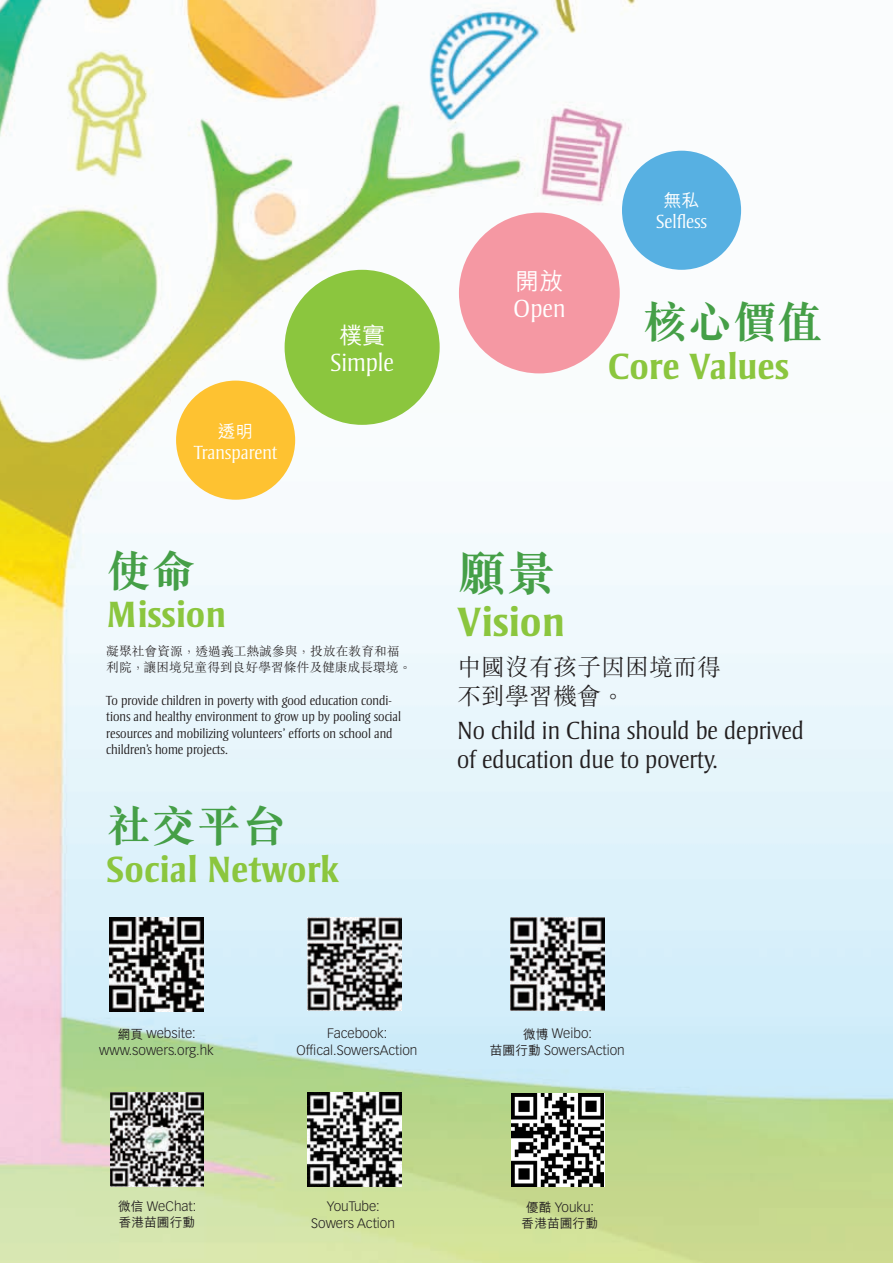
<style>
.page{position:relative;width:893px;height:1263px;background:#fff}
.page>*{position:absolute;margin:0;border:0;box-sizing:border-box;transform-origin:0 0}
.t1{font:700 49.5px "M Sung HK";color:#459f47}
.t2{font:700 45px "M Sung HK";color:#459f47}
.t3{font:700 42px "Strayhorn MT Std";color:#8bc63e}
.t4{font:700 37.5px "Strayhorn MT Std";color:#8bc63e}
.t5{font:300 25.5px/28.5px "Strayhorn MT Std";color:#231f20}
.t6{font:300 25.5px "Strayhorn MT Std";color:#fff}
.t7{font:300 24px/28.5px "M Sung HK";color:#231f20}
.t8{font:500 24px "M Hei HK";color:#fff}
.t9{font:500 23.1px "M Hei HK";color:#fff}
.t10{font:300 19.5px "Strayhorn MT Std";color:#fff}
.t11{font:500 17.7px "M Hei HK";color:#fff}
.t12{font:300 13.5px/16.5px "Strayhorn MT Std";color:#231f20}
.t13{font:300 13.5px/16.5px "Vectora LT Std";color:#231f20;text-align:center}
.t14{font:300 12.75px/16.5px "M Sung HK";color:#231f20}
.t15{font:500 12.75px "M Hei HK";color:#231f20}
.s1{font-family:"M Hei HK";font-weight:500;font-size:12.75px}
</style>
<div class="page">
<img style="left:0;top:0;width:893px;height:1263px">
<div style="left:622px;top:151px;width:119px;height:119px;background:#57b0e2;border-radius:50%"></div>
<div style="left:285px;top:270px;width:155px;height:155px;background:#8bc63e;border-radius:50%"></div>
<div style="left:176px;top:381px;width:119px;height:119px;background:#fec231;border-radius:50%"></div>
<div style="left:459px;top:213px;width:161px;height:160px;background:#f598a3;border-radius:50%"></div>
<img style="left:110px;top:917px;width:93px;height:94px">
<img style="left:308px;top:1093px;width:93px;height:93px">
<img style="left:511px;top:1093px;width:93px;height:93px">
<img style="left:308px;top:917px;width:93px;height:94px">
<img style="left:511px;top:917px;width:93px;height:94px">
<img style="left:110px;top:1093px;width:94px;height:93px">
<h3 class="t11" style="left:218px;top:419px;width:37px">透明</h3>
<h3 class="t10" style="left:194px;top:441px;width:85px">Transparent</h3>
<h3 class="t9" style="left:339px;top:319px;width:48px">樸實</h3>
<h3 class="t6" style="left:330px;top:348px;width:65px">Simple</h3>
<h2 class="t2" style="left:106px;top:549px;width:91px">使命</h2>
<h3 class="t4" style="left:106px;top:593px;width:121px">Mission</h3>
<p class="t14" style="left:106px;top:642px;width:307px">凝聚社會資源，透過義工熱誠參與，投放在教育和福利院，讓困境兒童得到良好學習條件及健康成長環境。</p>
<p class="t12" style="left:106px;top:692px;width:296px">To provide children in poverty with good education condi&shy;tions and healthy environment to grow up by pooling social resources and mobilizing volunteers’ efforts on school and children’s home projects.</p>
<h2 class="t2" style="left:106px;top:803px;width:181px">社交平台</h2>
<h3 class="t4" style="left:106px;top:847px;width:234px">Social Network</h3>
<h3 class="t8" style="left:515px;top:264px;width:49px">開放</h3>
<h3 class="t6" style="left:513px;top:294px;width:54px">Open</h3>
<h3 class="t11" style="left:664px;top:188px;width:37px">無私</h3>
<h3 class="t10" style="left:656px;top:210px;width:53px">Selfless</h3>
<h2 class="t2" style="left:643px;top:299px;width:182px">核心價值</h2>
<h3 class="t4" style="left:607px;top:345px;width:183px">Core Values</h3>
<h1 class="t1" style="left:457px;top:549px;width:100px">願景</h1>
<h3 class="t3" style="left:457px;top:597px;width:109px">Vision</h3>
<h3 class="t7" style="left:457px;top:652px;width:265px">中國沒有孩子因困境而得不到學習機會。</h3>
<h3 class="t5" style="left:457px;top:717px;width:348px">No child in China should be deprived of education due to poverty.</h3>
<p class="t13" style="left:99px;top:1025px;width:116px"><span class="s1">網頁</span> website: www.sowers.org.hk</p>
<p class="t13" style="left:118px;top:1198px;width:80px"><span class="s1">微信</span> WeChat:</p>
<p class="t15" style="left:119px;top:1213px;width:78px">香港苗圃行動</p>
<p class="t13" style="left:296px;top:1025px;width:123px">Facebook:<br>Offical.SowersAction</p>
<p class="t13" style="left:490px;top:1025px;width:136px"><span class="s1">微博</span> Weibo:<br><span class="s1">苗圃行動</span> SowersAction</p>
<p class="t13" style="left:311px;top:1198px;width:85px">YouTube:<br>Sowers Action</p>
<p class="t13" style="left:526px;top:1199px;width:70px"><span class="s1">優酷</span> Youku:</p>
<p class="t15" style="left:522px;top:1214px;width:78px">香港苗圃行動</p>
</div>
